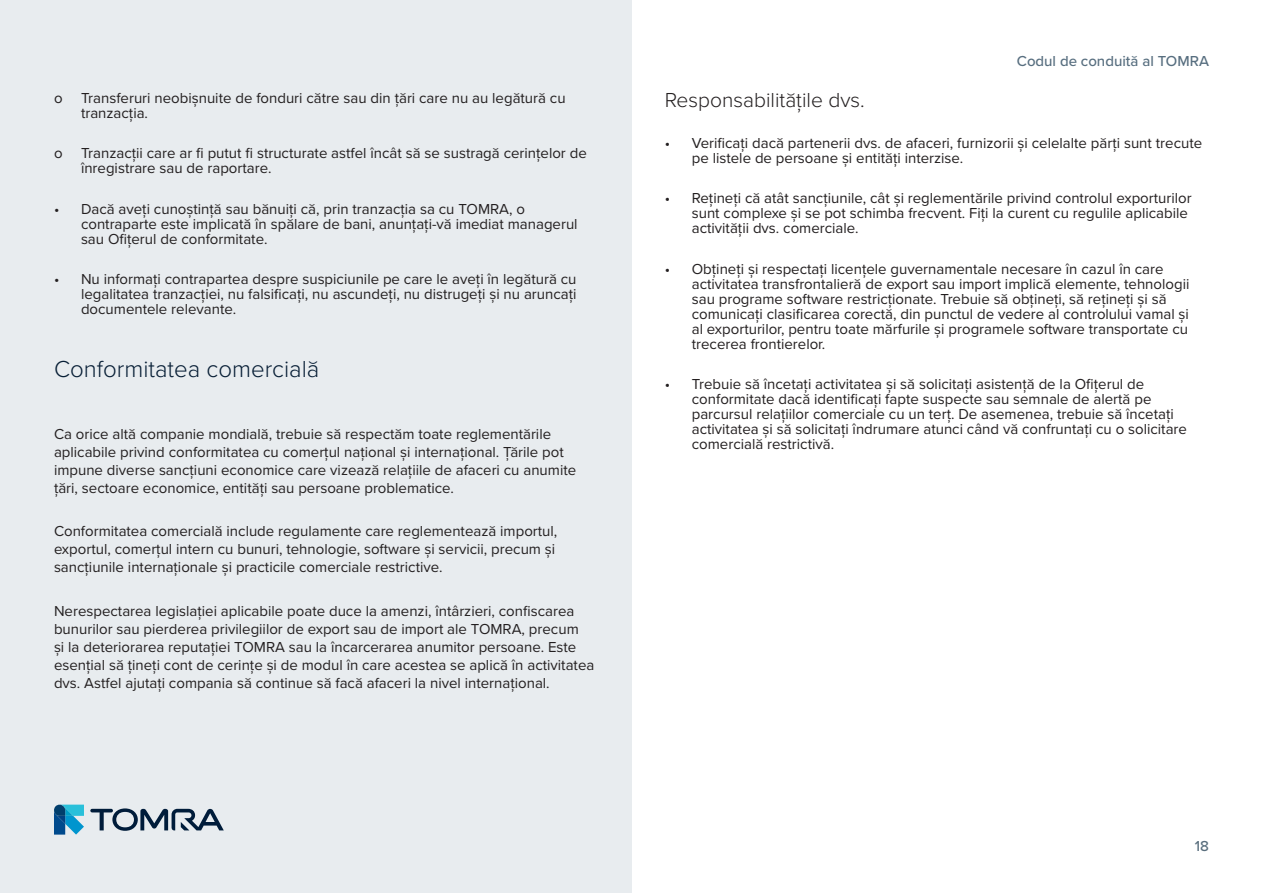
<style>
.page{position:relative;width:1263px;height:893px;background:#fff}
.page>*{position:absolute;margin:0;border:0;box-sizing:border-box;transform-origin:0 0}
.Sub_heading{font:300 24px "Proxima Nova";color:#081f36}
.t1{font:300 21px "Proxima Nova";color:#231f20}
.t2{font:15px/15px "Proxima Nova";color:#231f20}
.t3{font:500 15px "Proxima Nova";color:#576e7f}
.t4{font:500 15px "Proxima Nova";color:#596e7d}
</style>
<div class="page">
<div style="left:0;top:0;width:631px;height:893px;background:#e8ecef"></div>
<svg style="left:90px;top:808px;width:134px;height:23px"></svg>
<svg style="left:54px;top:805px;width:30px;height:30px"></svg>
<p class="t2" style="left:81px;top:89px;width:486px;text-indent:-27px">o Transferuri neobișnuite de fonduri către sau din țări care nu au legătură cu tranzacția.</p>
<p class="t2" style="left:81px;top:145px;width:507px;text-indent:-27px">o Tranzacții care ar fi putut fi structurate astfel încât să se sustragă cerințelor de înregistrare sau de raportare.</p>
<p class="t2" style="left:81px;top:200px;width:498px;text-indent:-27px">• Dacă aveți cunoștință sau bănuiți că, prin tranzacția sa cu TOMRA, o contraparte este implicată în spălare de bani, anunțați-vă imediat managerul sau Ofițerul de conformitate.</p>
<p class="t2" style="left:81px;top:271px;width:497px;text-align:justify;text-indent:-27px">• Nu informați contrapartea despre suspiciunile pe care le aveți în legătură cu legalitatea tranzacției, nu falsificați, nu ascundeți, nu distrugeți și nu aruncați documentele relevante.</p>
<p class="Sub_heading" style="left:54px;top:351px;width:267px">Conformitatea comercială</p>
<p class="t2" style="left:54px;top:424px;width:524px;line-height:18px">Ca orice altă companie mondială, trebuie să respectăm toate reglementările aplicabile privind conformitatea cu comerțul național și internațional. Țările pot impune diverse sancțiuni economice care vizează relațiile de afaceri cu anumite țări, sectoare economice, entități sau persoane problematice.</p>
<p class="t2" style="left:54px;top:521px;width:505px;line-height:18px">Conformitatea comercială include regulamente care reglementează importul, exportul, comerțul intern cu bunuri, tehnologie, software și servicii, precum și sancțiunile internaționale și practicile comerciale restrictive.</p>
<p class="t2" style="left:54px;top:601px;width:542px;line-height:18px">Nerespectarea legislației aplicabile poate duce la amenzi, întârzieri, confiscarea bunurilor sau pierderea privilegiilor de export sau de import ale TOMRA, precum<br>și la deteriorarea reputației TOMRA sau la încarcerarea anumitor persoane. Este esențial să țineți cont de cerințe și de modul în care acestea se aplică în activitatea dvs. Astfel ajutați compania să continue să facă afaceri la nivel internațional.</p>
<p class="t3" style="left:1017px;top:50px;width:194px">Codul de conduită al TOMRA</p>
<p class="t1" style="left:665px;top:85px;width:201px">Responsabilitățile dvs.</p>
<p class="t2" style="left:692px;top:135px;width:512px;text-indent:-27px">• Verificați dacă partenerii dvs. de afaceri, furnizorii și celelalte părți sunt trecute pe listele de persoane și entități interzise.</p>
<p class="t2" style="left:692px;top:190px;width:501px;text-indent:-27px">• Rețineți că atât sancțiunile, cât și reglementările privind controlul exporturilor sunt complexe și se pot schimba frecvent. Fiți la curent cu regulile aplicabile activității dvs. comerciale.</p>
<p class="t2" style="left:692px;top:261px;width:499px;text-indent:-27px">• Obțineți și respectați licențele guvernamentale necesare în cazul în care activitatea transfrontalieră de export sau import implică elemente, tehnologii sau programe software restricționate. Trebuie să obțineți, să rețineți și să comunicați clasificarea corectă, din punctul de vedere al controlului vamal și al exporturilor, pentru toate mărfurile și programele software transportate cu trecerea frontierelor.</p>
<p class="t2" style="left:692px;top:376px;width:497px;text-indent:-27px">• Trebuie să încetați activitatea și să solicitați asistență de la Ofițerul de conformitate dacă identificați fapte suspecte sau semnale de alertă pe parcursul relațiilor comerciale cu un terț. De asemenea, trebuie să încetați activitatea și să solicitați îndrumare atunci când vă confruntați cu o solicitare comercială restrictivă.</p>
<p class="t4" style="left:1195px;top:835px;width:16px">18</p>
</div>
